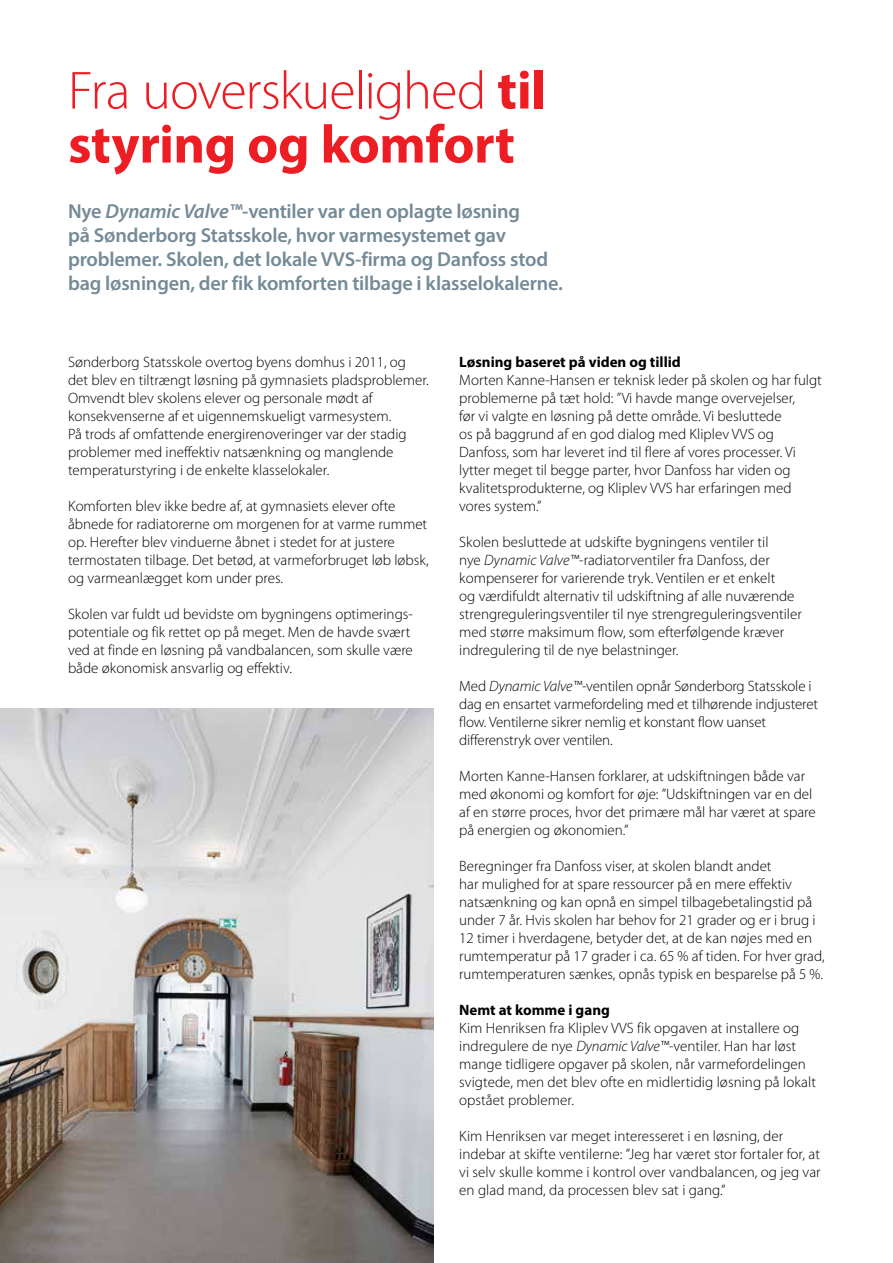
<style>
.page{position:relative;width:893px;height:1263px;background:#fff}
.page>*{position:absolute;margin:0;border:0;box-sizing:border-box;transform-origin:0 0}
.t1{font:700 54px/54px "Myriad Pro";letter-spacing:-.01em;color:#ed1d24}
.t2{font:600 20.25px/24px "Myriad Pro";letter-spacing:-.01em;color:#748a96}
.t3{font:300 15px/18px "Myriad Pro";color:#000}
.t4{font:700 15px "Myriad Pro";color:#000}
.s1{font-weight:300}
.s2{font-style:italic}
</style>
<div class="page">
<img style="left:0;top:709px;width:434px;height:554px">
<h1 class="t1" style="left:68px;top:62px;width:480px"><span class="s1">Fra uoverskuelighed</span> til styring og komfort</h1>
<h2 class="t2" style="left:68px;top:199px;width:496px">Nye <span class="s2">Dynamic Valve™</span>-ventiler var den oplagte løsning<br>på Sønderborg Statsskole, hvor varmesystemet gav problemer. Skolen, det lokale VVS-firma og Danfoss stod bag løsningen, der fik komforten tilbage i klasselokalerne.</h2>
<p class="t3" style="left:68px;top:353px;width:362px">Sønderborg Statsskole overtog byens domhus i 2011, og det blev en tiltrængt løsning på gymnasiets pladsproblemer.<br>Omvendt blev skolens elever og personale mødt af konsekvenserne af et uigennemskueligt varmesystem.<br>På trods af omfattende energirenoveringer var der stadig problemer med ineffektiv natsænkning og manglende temperaturstyring i de enkelte klasselokaler.</p>
<p class="t3" style="left:68px;top:497px;width:362px">Komforten blev ikke bedre af, at gymnasiets elever ofte åbnede for radiatorerne om morgenen for at varme rummet op. Herefter blev vinduerne åbnet i stedet for at justere termostaten tilbage. Det betød, at varmeforbruget løb løbsk, og varmeanlægget kom under pres.</p>
<p class="t3" style="left:68px;top:605px;width:346px">Skolen var fuldt ud bevidste om bygningens optimerings&shy;potentiale og fik rettet op på meget. Men de havde svært ved at finde en løsning på vandbalancen, som skulle være både økonomisk ansvarlig og effektiv.</p>
<p class="t4" style="left:459px;top:352px;width:223px">Løsning baseret på viden og tillid</p>
<p class="t3" style="left:459px;top:371px;width:364px">Morten Kanne-Hansen er teknisk leder på skolen og har fulgt problemerne på tæt hold: ”Vi havde mange overvejelser,<br>før vi valgte en løsning på dette område. Vi besluttede<br>os på baggrund af en god dialog med Kliplev VVS og Danfoss, som har leveret ind til flere af vores processer. Vi lytter meget til begge parter, hvor Danfoss har viden og kvalitetsprodukterne, og Kliplev VVS har erfaringen med vores system.”</p>
<p class="t3" style="left:459px;top:533px;width:344px">Skolen besluttede at udskifte bygningens ventiler til<br>nye <span class="s2">Dynamic Valve™</span>-radiatorventiler fra Danfoss, der kompenserer for varierende tryk. Ventilen er et enkelt<br>og værdifuldt alternativ til udskiftning af alle nuværende strengreguleringsventiler til nye strengreguleringsventiler med større maksimum flow, som efterfølgende kræver indregulering til de nye belastninger.</p>
<p class="t3" style="left:459px;top:677px;width:360px">Med <span class="s2">Dynamic Valve™</span>-ventilen opnår Sønderborg Statsskole i dag en ensartet varmefordeling med et tilhørende indjusteret flow. Ventilerne sikrer nemlig et konstant flow uanset differenstryk over ventilen.</p>
<p class="t3" style="left:459px;top:767px;width:358px">Morten Kanne-Hansen forklarer, at udskiftningen både var med økonomi og komfort for øje: ”Udskiftningen var en del af en større proces, hvor det primære mål har været at spare på energien og økonomien.”</p>
<p class="t3" style="left:459px;top:857px;width:367px">Beregninger fra Danfoss viser, at skolen blandt andet<br>har mulighed for at spare ressourcer på en mere effektiv natsænkning og kan opnå en simpel tilbagebetalingstid på under 7 år. Hvis skolen har behov for 21 grader og er i brug i 12 timer i hverdagene, betyder det, at de kan nøjes med en rumtemperatur på 17 grader i ca. 65 % af tiden. For hver grad, rumtemperaturen sænkes, opnås typisk en besparelse på 5 %.</p>
<p class="t4" style="left:459px;top:1000px;width:152px">Nemt at komme i gang</p>
<p class="t3" style="left:459px;top:1019px;width:358px">Kim Henriksen fra Kliplev VVS fik opgaven at installere og indregulere de nye <span class="s2">Dynamic Valve™</span>-ventiler. Han har løst mange tidligere opgaver på skolen, når varmefordelingen svigtede, men det blev ofte en midlertidig løsning på lokalt opstået problemer.</p>
<p class="t3" style="left:459px;top:1127px;width:363px">Kim Henriksen var meget interesseret i en løsning, der indebar at skifte ventilerne: ”Jeg har været stor fortaler for, at vi selv skulle komme i kontrol over vandbalancen, og jeg var en glad mand, da processen blev sat i gang.”</p>
</div>
